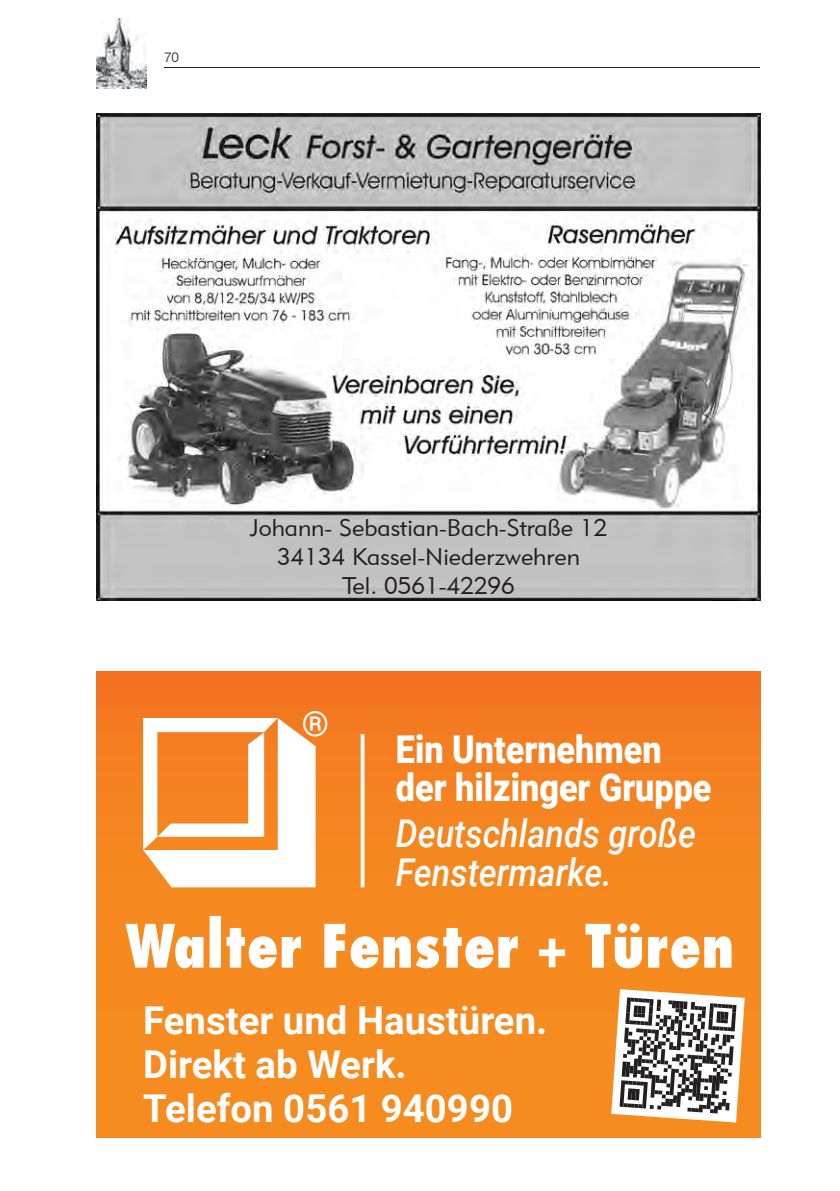
<style>
.page{position:relative;width:840px;height:1191px;background:#fff}
.page>*{position:absolute;margin:0;border:0;box-sizing:border-box;transform-origin:0 0}
.t1{font:700 38.4px/43.8px "Roboto";color:#fff}
.t2{font:900 38.4px/38.4px "Roboto";color:#fff;scale:.89 1}
.t3{font:italic 500 38.4px/38.4px "Roboto";color:#fff;scale:.89 1}
.t4{font:700 34.8px "Roboto";color:#fff}
.t5{font:24px "Geometric 415 BT Lite A";color:#231f20}
.t6{font:300 14px "Swiss 721 BT";color:#231f20}
</style>
<div class="page">
<hr style="left:164px;top:67px;width:595px;height:1px;background:#231f20">
<img style="left:96px;top:17px;width:50px;height:71px">
<div style="left:96px;top:671px;width:664px;height:466px;background:linear-gradient(to bottom,#f47a21,#f7901e)"></div>
<svg style="left:125px;top:916px;width:176px;height:52px"></svg>
<svg style="left:324px;top:923px;width:193px;height:45px"></svg>
<svg style="left:538px;top:938px;width:27px;height:29px"></svg>
<svg style="left:585px;top:923px;width:56px;height:45px"></svg>
<svg style="left:647px;top:936px;width:84px;height:32px"></svg>
<svg style="left:143px;top:718px;width:172px;height:169px"></svg>
<svg style="left:360px;top:734px;width:4px;height:153px"></svg>
<svg style="left:611px;top:989px;width:133px;height:133px"></svg>
<img style="left:96px;top:113px;width:664px;height:488px">
<p class="t6" style="left:164px;top:49px;width:16px">70</p>
<p class="t5" style="left:250px;top:513px;width:358px">Johann- Sebastian-Bach-Straße 12</p>
<p class="t5" style="left:277px;top:541px;width:304px">34134 Kassel-Niederzwehren</p>
<p class="t5" style="left:342px;top:570px;width:174px">Tel. 0561-42296</p>
<p class="t4" style="left:302px;top:699px;width:29px">®</p>
<p class="t2" style="left:396px;top:728px;width:356px">Ein Unternehmen der hilzinger Gruppe</p>
<p class="t3" style="left:396px;top:813px;width:338px">Deutschlands große<br>Fenstermarke.</p>
<p class="t1" style="left:143px;top:997px;width:405px">Fenster und Haustüren.<br>Direkt ab Werk.<br>Telefon 0561 940990</p>
</div>
